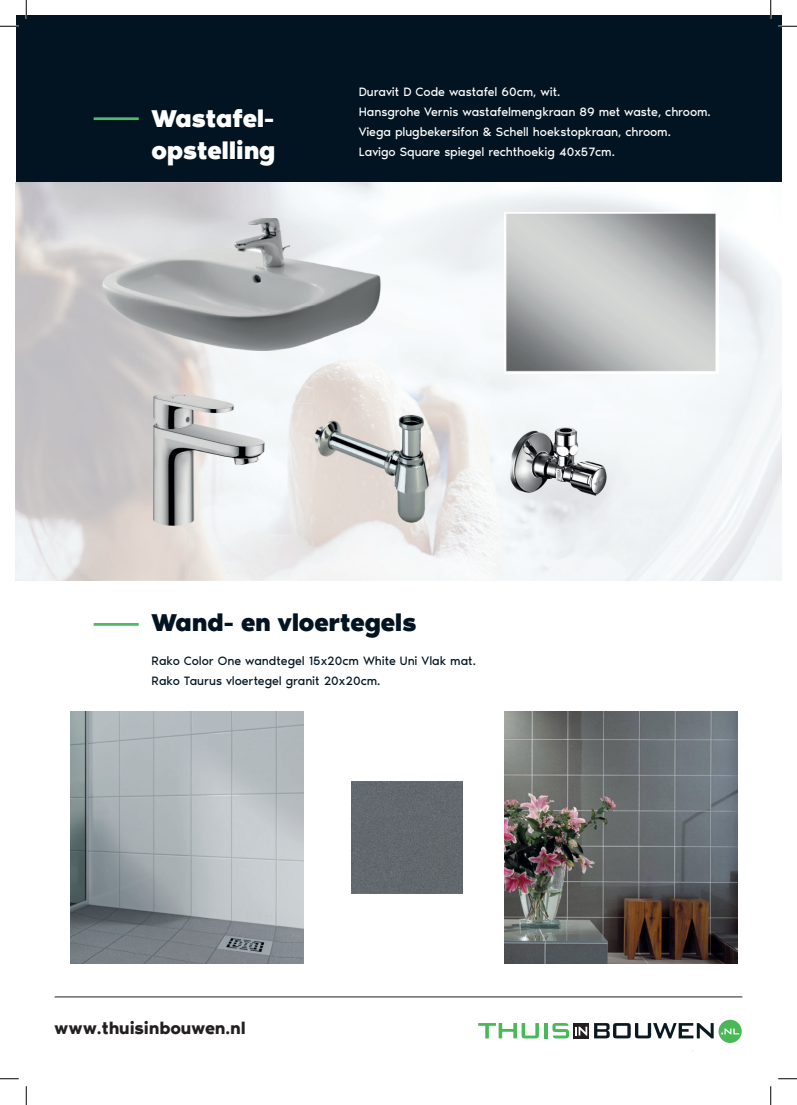
<style>
.page{position:relative;width:797px;height:1105px;background:#fff}
.page>*{position:absolute;margin:0;border:0;box-sizing:border-box;transform-origin:0 0}
.t1{font:700 25px/32px "Noir Pro";letter-spacing:-.01em;color:#fff}
.t2{font:700 25px "Noir Pro";letter-spacing:-.01em;color:#021421}
.t3{font:600 17.5px "Noir Pro";letter-spacing:-.01em;color:#231f20}
.t4{font:12.5px/20px "Noir Pro";letter-spacing:-.01em;color:#fff}
.t5{font:12.5px/20px "Noir Pro";letter-spacing:-.01em;color:#021421}
</style>
<div class="page">
<div style="left:16px;top:16px;width:765px;height:166px;background:#021421"></div>
<svg style="left:573px;top:1023px;width:16px;height:15px"></svg>
<svg style="left:594px;top:1023px;width:119px;height:15px"></svg>
<hr style="left:544px;top:1023px;width:3px;height:15px;background:#49b857">
<svg style="left:552px;top:1023px;width:17px;height:15px"></svg>
<div style="left:718px;top:1020px;width:23px;height:23px;background:#49b857;border-radius:50%"></div>
<svg style="left:721px;top:1028px;width:18px;height:6px"></svg>
<svg style="left:478px;top:1023px;width:61px;height:15px"></svg>
<svg style="left:575px;top:1027px;width:12px;height:8px"></svg>
<hr style="left:94px;top:117px;width:45px;height:3px;background:#4dba66">
<hr style="left:94px;top:623px;width:45px;height:3px;background:#4dba66">
<img style="left:143px;top:350px;width:170px;height:53px">
<img style="left:313px;top:343px;width:128px;height:72px">
<img style="left:441px;top:359px;width:85px;height:222px">
<img style="left:264px;top:403px;width:49px;height:89px">
<img style="left:101px;top:492px;width:255px;height:89px">
<img style="left:356px;top:524px;width:85px;height:57px">
<hr style="left:55px;top:996px;width:687px;height:1px;background:#231f20">
<img style="left:101px;top:219px;width:280px;height:131px">
<img style="left:504px;top:213px;width:214px;height:161px">
<img style="left:153px;top:393px;width:111px;height:132px">
<img style="left:287px;top:415px;width:181px;height:109px">
<img style="left:504px;top:405px;width:111px;height:111px">
<img style="left:71px;top:711px;width:233px;height:252px">
<div style="left:351px;top:781px;width:111px;height:112px;background:#63686d"></div>
<img style="left:504px;top:711px;width:233px;height:252px">
<svg style="left:0;top:25px;width:19px;height:2px"></svg>
<svg style="left:778px;top:25px;width:19px;height:2px"></svg>
<svg style="left:0;top:1078px;width:19px;height:1px"></svg>
<svg style="left:778px;top:1078px;width:19px;height:1px"></svg>
<svg style="left:25px;top:0;width:2px;height:19px"></svg>
<svg style="left:25px;top:1086px;width:2px;height:19px"></svg>
<svg style="left:770px;top:0;width:1px;height:19px"></svg>
<svg style="left:770px;top:1086px;width:1px;height:19px"></svg>
<h1 class="t1" style="left:152px;top:100px;width:125px">Wastafel&shy;opstelling</h1>
<p class="t4" style="left:359px;top:81px;width:353px">Duravit D Code wastafel 60cm, wit.<br>Hansgrohe Vernis wastafelmengkraan 89 met waste, chroom.<br>Viega plugbekersifon &amp; Schell hoekstopkraan, chroom.<br>Lavigo Square spiegel rechthoekig 40x57cm.</p>
<h1 class="t2" style="left:152px;top:602px;width:266px">Wand- en vloertegels</h1>
<p class="t5" style="left:152px;top:650px;width:326px">Rako Color One wandtegel 15x20cm White Uni Vlak mat.<br>Rako Taurus vloertegel granit 20x20cm.</p>
<h2 class="t3" style="left:55px;top:1014px;width:193px">www.thuisinbouwen.nl</h2>
</div>
